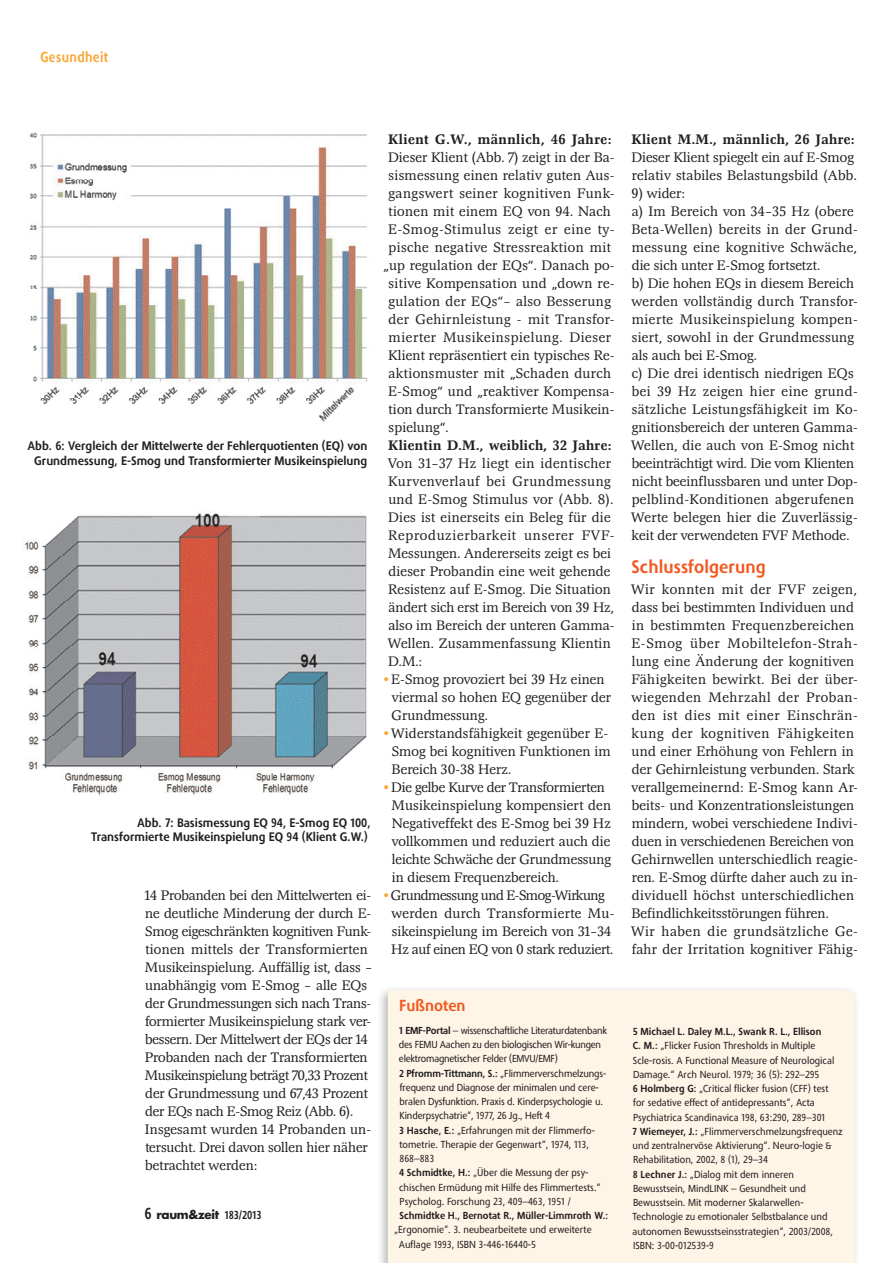
<style>
.page{position:relative;width:893px;height:1263px;background:#fff}
.page>*{position:absolute;margin:0;border:0;box-sizing:border-box;transform-origin:0 0}
.t1{font:700 18.75px "Phoenica STD Cn";letter-spacing:.005em;color:#f15921;scale:1.1 1}
.t2{font:700 16.5px "Phoenica STD Cn";color:#f15921;scale:1.1 1}
.t3{font:700 15px "Phoenica STD Cn";letter-spacing:.025em;color:#faa633}
.t4{font:300 14.25px/18px "Magna T";letter-spacing:.01em;color:#231f20}
.t5{font:300 14.25px/18px "Magna T";letter-spacing:-.01em;color:#231f20}
.t6{font:500 14.25px "Magna T";letter-spacing:.03em;color:#231f20}
.t7{font:300 14.25px "Magna T";letter-spacing:.035em;color:#231f20}
.t8{font:300 14.25px "Magna T";letter-spacing:.04em;color:#231f20}
.t9{font:300 14.25px "Magna T";letter-spacing:.03em;color:#231f20}
.t10{font:700 12.75px/14.2px "Phoenica STD Cn";color:#231f20;text-align:center;scale:1.1 1}
.t11{font:700 12px "Futura";letter-spacing:-.03em;color:#231f20}
.t12{font:10.5px/14.2px "Phoenica STD Cn";color:#231f20;scale:1.1 1}
.t13{font:700 10.5px "Phoenica STD Cn";color:#231f20;scale:1.1 1}
.s1{font-family:"Phoenica STD Cn";font-size:16.5px}
.s2{font-family:"Phoenica STD Cn"}
.s3{color:#faa633}
.s4{font-weight:700}
</style>
<div class="page">
<div style="left:377px;top:985px;width:483px;height:278px;background:#231f20;opacity:.3"></div>
<div style="left:388px;top:990px;width:467px;height:273px;background:#fef5e7"></div>
<img style="left:29px;top:132px;width:339px;height:290px">
<img style="left:24px;top:513px;width:343px;height:282px">
<p class="t3" style="left:40px;top:49px;width:69px">Gesundheit</p>
<p class="t10" style="left:27px;top:439px;width:311px">Abb. 6: Vergleich der Mittelwerte der Fehlerquotienten (EQ) von<br>Grundmessung, E-Smog und Transformierter Musikeinspielung</p>
<p class="t10" style="left:91px;top:816px;width:256px;text-align:right">Abb. 7: Basismessung EQ 94, E-Smog EQ 100,<br>Transformierte Musikeinspielung EQ 94 (Klient G.W.)</p>
<p class="t5" style="left:145px;top:887px;width:229px">14 Probanden bei den Mittelwerten ei&shy;ne deutliche Minderung der durch E-Smog eigeschränkten kognitiven Funk&shy;tionen mittels der Transformierten Musikeinspielung. Auffällig ist, dass – unabhängig vom E-Smog – alle EQs der Grundmessungen sich nach Trans&shy;formierter Musikeinspielung stark ver&shy;bessern. Der Mittelwert der EQs der 14<br>Probanden nach der Transformierten Musikeinspielung beträgt 70,33 Prozent der Grundmessung und 67,43 Prozent der EQs nach E-Smog Reiz (Abb. 6).<br>Insgesamt wurden 14 Probanden un&shy;tersucht. Drei davon sollen hier näher betrachtet werden:</p>
<p class="t11" style="left:145px;top:1206px;width:119px"><span class="s1">6</span> raum&amp;zeit <span class="s2">183/2013</span></p>
<p class="t6" style="left:388px;top:132px;width:225px">Klient G.W., männlich, 46 Jahre:</p>
<p class="t4" style="left:388px;top:149px;width:228px">Dieser Klient (Abb. 7) zeigt in der Ba-</p>
<p class="t4" style="left:389px;top:167px;width:228px">sismessung einen relativ guten Aus-</p>
<p class="t7" style="left:389px;top:186px;width:228px">gangswert seiner kognitiven Funk-</p>
<p class="t4" style="left:389px;top:203px;width:224px">tionen mit einem EQ von 94. Nach</p>
<p class="t8" style="left:388px;top:222px;width:228px">E-Smog-Stimulus zeigt er eine ty-</p>
<p class="t9" style="left:388px;top:240px;width:224px">pische negative Stressreaktion mit</p>
<p class="t4" style="left:383px;top:257px;width:233px">„up regulation der EQs“. Danach po-</p>
<p class="t4" style="left:389px;top:275px;width:228px">sitive Kompensation und „down re-</p>
<p class="t4" style="left:389px;top:293px;width:224px">gulation der EQs“– also Besserung</p>
<p class="t7" style="left:389px;top:312px;width:228px">der Gehirnleistung - mit Transfor-</p>
<p class="t8" style="left:389px;top:330px;width:224px">mierter Musikeinspielung. Dieser</p>
<p class="t4" style="left:388px;top:347px;width:228px">Klient repräsentiert ein typisches Re-</p>
<p class="t4" style="left:388px;top:365px;width:224px">aktionsmuster mit „Schaden durch</p>
<p class="t4" style="left:388px;top:383px;width:228px">E-Smog“ und „reaktiver Kompensa-</p>
<p class="t4" style="left:389px;top:401px;width:228px">tion durch Transformierte Musikein-</p>
<p class="t4" style="left:389px;top:419px;width:61px">spielung“.</p>
<p class="t6" style="left:388px;top:438px;width:225px">Klientin D.M., weiblich, 32 Jahre:</p>
<p class="t4" style="left:388px;top:455px;width:229px">Von 31–37 Hz liegt ein identischer<br>Kurvenverlauf bei Grundmessung und E-Smog Stimulus vor (Abb. 8).<br>Dies ist einerseits ein Beleg für die<br>Reproduzierbarkeit unserer FVF-<br>Messungen. Andererseits zeigt es bei dieser Probandin eine weit gehende<br>Resistenz auf E-Smog. Die Situation ändert sich erst im Bereich von 39 Hz, also im Bereich der unteren Gamma-<br>Wellen. Zusammenfassung Klientin<br>D.M.:</p>
<p class="t4" style="left:392px;top:671px;width:221px;text-indent:-10px"><span class="s3">•</span>E-Smog provoziert bei 39 Hz einen viermal so hohen EQ gegenüber der<br>Grundmessung.</p>
<p class="t4" style="left:392px;top:725px;width:221px;text-indent:-10px"><span class="s3">•</span>Widerstandsfähigkeit gegenüber E-<br>Smog bei kognitiven Funktionen im<br>Bereich 30-38 Herz.</p>
<p class="t4" style="left:391px;top:779px;width:221px;text-indent:-10px"><span class="s3">•</span>Die gelbe Kurve der Transformierten Musikeinspielung kompensiert den Negativeffekt des E-Smog bei 39 Hz vollkommen und reduziert auch die leichte Schwäche der Grundmessung in diesem Frequenzbereich.</p>
<p class="t4" style="left:391px;top:887px;width:225px;text-indent:-10px"><span class="s3">•</span>Grundmessung und E-Smog-Wirkung werden durch Transformierte Mu&shy;sikeinspielung im Bereich von 31–34<br>Hz auf einen EQ von 0 stark reduziert.</p>
<p class="t2" style="left:399px;top:997px;width:62px">Fußnoten</p>
<p class="t12" style="left:399px;top:1023px;width:191px"><span class="s4">1 EMF-Portal</span> – wissenschaftliche Literaturdatenbank des FEMU Aachen zu den biologischen Wir-kungen elektromagnetischer Felder (EMVU/EMF)<br><span class="s4">2 Pfromm-Tittmann, S.:</span> „Flimmerverschmelzungs&shy;frequenz und Diagnose der minimalen und cere&shy;bralen Dysfunktion. Praxis d. Kinderpsychologie u.<br>Kinderpsychatrie“, 1977, 26 Jg., Heft 4<br><span class="s4">3 Hasche, E.:</span> „Erfahrungen mit der Flimmerfo&shy;tometrie. Therapie der Gegenwart“, 1974, 113, 868–883<br><span class="s4">4 Schmidtke, H.:</span> „Über die Messung der psy&shy;chischen Ermüdung mit Hilfe des Flimmertests.“ Psycholog. Forschung 23, 409–463, 1951 /</p>
<p class="t13" style="left:399px;top:1210px;width:191px">Schmidtke H., Bernotat R., Müller-Limmroth W.:</p>
<p class="t12" style="left:399px;top:1223px;width:177px;text-indent:-5px">„Ergonomie“. 3. neubearbeitete und erweiterte<br>Auflage 1993, ISBN 3-446-16440-5</p>
<p class="t6" style="left:631px;top:132px;width:225px">Klient M.M., männlich, 26 Jahre:</p>
<p class="t4" style="left:631px;top:149px;width:227px">Dieser Klient spiegelt ein auf E-Smog relativ stabiles Belastungsbild (Abb.</p>
<p class="t4" style="left:631px;top:185px;width:228px">9) wider:<br>a) Im Bereich von 34–35 Hz (obere Beta-Wellen) bereits in der Grund&shy;messung eine kognitive Schwäche, die sich unter E-Smog fortsetzt.<br>b) Die hohen EQs in diesem Bereich werden vollständig durch Transfor&shy;mierte Musikeinspielung kompen&shy;siert, sowohl in der Grundmessung als auch bei E-Smog.<br>c) Die drei identisch niedrigen EQs bei 39 Hz zeigen hier eine grund&shy;sätzliche Leistungsfähigkeit im Ko&shy;gnitionsbereich der unteren Gamma-Wellen, die auch von E-Smog nicht beeinträchtigt wird. Die vom Klienten nicht beeinflussbaren und unter Dop&shy;pelblind-Konditionen abgerufenen Werte belegen hier die Zuverlässig&shy;keit der verwendeten FVF Methode.</p>
<h1 class="t1" style="left:632px;top:557px;width:124px">Schlussfolgerung</h1>
<p class="t4" style="left:631px;top:581px;width:228px">Wir konnten mit der FVF zeigen, dass bei bestimmten Individuen und in bestimmten Frequenzbereichen E-Smog über Mobiltelefon-Strah&shy;lung eine Änderung der kognitiven Fähigkeiten bewirkt. Bei der über&shy;wiegenden Mehrzahl der Proban&shy;den ist dies mit einer Einschrän&shy;kung der kognitiven Fähigkeiten und einer Erhöhung von Fehlern in der Gehirnleistung verbunden. Stark verallgemeinernd: E-Smog kann Ar&shy;beits- und Konzentrationsleistungen mindern, wobei verschiedene Indivi&shy;duen in verschiedenen Bereichen von Gehirnwellen unterschiedlich reagie&shy;ren. E-Smog dürfte daher auch zu in&shy;dividuell höchst unterschiedlichen Befindlichkeitsstörungen führen.<br>Wir haben die grundsätzliche Ge&shy;fahr der Irritation kognitiver Fähig-</p>
<p class="t12" style="left:632px;top:1025px;width:192px"><span class="s4">5 Michael L. Daley M.L., Swank R. L., Ellison<br>C. M.:</span> „Flicker Fusion Thresholds in Multiple Scle-rosis. A Functional Measure of Neurological Damage.“ Arch Neurol. 1979; 36 (5): 292–295<br><span class="s4">6 Holmberg G:</span> „Critical flicker fusion (CFF) test for sedative effect of antidepressants“, Acta Psychiatrica Scandinavica 198, 63:290, 289–301<br><span class="s4">7 Wiemeyer, J.:</span> „Flimmerverschmelzungsfrequenz und zentralnervöse Aktivierung“. Neuro-logie &amp; Rehabilitation, 2002, 8 (1), 29–34<br><span class="s4">8 Lechner J.:</span> „Dialog mit dem inneren Bewusstsein, MindLINK – Gesundheit und Bewusstsein. Mit moderner Skalarwellen-Technologie zu emotionaler Selbstbalance und autonomen Bewusstseinsstrategien“, 2003/2008, ISBN: 3-00-012539-9</p>
</div>
